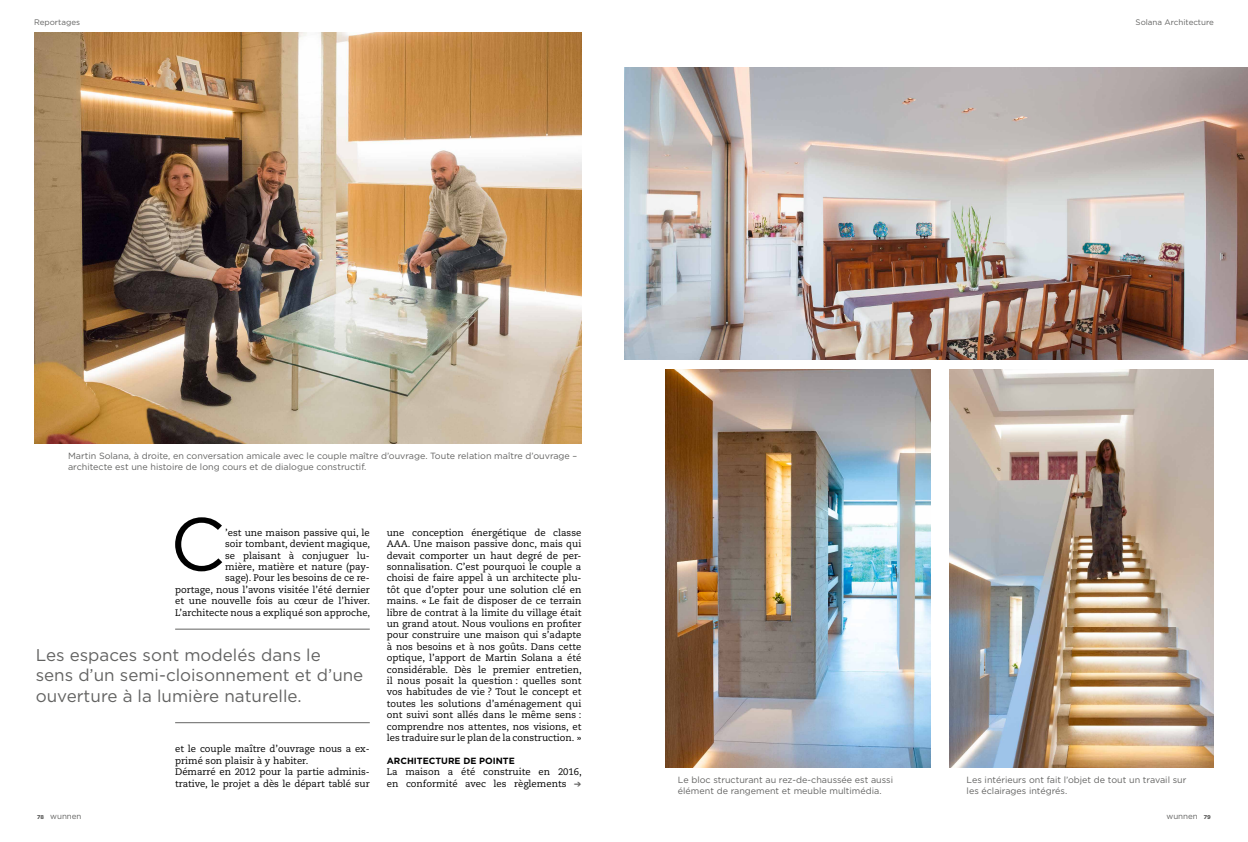
<style>
.page{position:relative;width:1248px;height:842px;background:#fff}
.page>*{position:absolute;margin:0;border:0;box-sizing:border-box;transform-origin:0 0}
.t1{font:74.6px "Gotham";color:#000}
.t2{font:17px/20.4px "Gotham";color:#636362}
.t3{font:9.5px/11.4px "Caecilia LT Std";color:#000}
.t4{font:9px/10.8px "Gotham";color:#636362}
.t5{font:700 9px "Gotham";color:#000}
.t6{font:8px "Gotham";color:#636362}
.s1{font-weight:900;font-size:5.6px}
</style>
<div class="page">
<img style="left:624px;top:67px;width:623px;height:292px">
<img style="left:34px;top:33px;width:547px;height:410px">
<img style="left:665px;top:369px;width:265px;height:398px">
<img style="left:949px;top:369px;width:264px;height:398px">
<hr style="left:175px;top:629px;width:195px;height:1px;background:#636362">
<hr style="left:175px;top:722px;width:195px;height:1px;background:#636362">
<p class="t6" style="left:34px;top:17px;width:48px">Reportages</p>
<p class="t6" style="left:1135px;top:17px;width:80px">Solana Architecture</p>
<p class="t4" style="left:68px;top:450px;width:511px">Martin Solana, à droite, en conversation amicale avec le couple maître d’ouvrage. Toute relation maître d’ouvrage – architecte est une histoire de long cours et de dialogue constructif.</p>
<h1 class="t1" style="left:170px;top:496px;width:57px">C</h1>
<p class="t3" style="left:175px;top:527px;width:196px;text-align:right">’est une maison passive qui, le<br>soir tombant, devient magique,<br>se plaisant à conjuguer lu-<br>mière, matière et nature (pay-<br>sage). Pour les besoins de ce re-<br>portage, nous l’avons visitée l’été dernier et une nouvelle fois au cœur de l’hiver.<br>L’architecte nous a expliqué son approche,</p>
<h2 class="t2" style="left:36px;top:644px;width:329px">Les espaces sont modelés dans le<br>sens d’un semi-cloisonnement et d’une ouverture à la lumière naturelle.</h2>
<p class="t3" style="left:175px;top:744px;width:196px">et le couple maître d’ouvrage nous a ex&shy;primé son plaisir à y habiter.<br>Démarré en 2012 pour la partie adminis&shy;trative, le projet a dès le départ tablé sur</p>
<p class="t3" style="left:387px;top:527px;width:196px;text-align:justify">une conception énergétique de classe AAA. Une maison passive donc, mais qui devait comporter un haut degré de per&shy;sonnalisation. C’est pourquoi le couple a choisi de faire appel à un architecte plu&shy;tôt que d’opter pour une solution clé en mains. « Le fait de disposer de ce terrain libre de contrat à la limite du village était un grand atout. Nous voulions en profiter pour construire une maison qui s’adapte à nos besoins et à nos goûts. Dans cette optique, l’apport de Martin Solana a été considérable. Dès le premier entretien, il nous posait la question : quelles sont vos habitudes de vie ? Tout le concept et toutes les solutions d’aménagement qui ont suivi sont allés dans le même sens : comprendre nos attentes, nos visions, et les traduire sur le plan de la construction. »</p>
<p class="t5" style="left:387px;top:755px;width:129px">ARCHITECTURE DE POINTE</p>
<p class="t3" style="left:387px;top:766px;width:196px">La maison a été construite en 2016, en conformité avec les règlements</p>
<p class="t4" style="left:677px;top:774px;width:217px">Le bloc structurant au rez-de-chaussée est aussi élément de rangement et meuble multimédia.</p>
<p class="t4" style="left:966px;top:774px;width:221px">Les intérieurs ont fait l’objet de tout un travail sur les éclairages intégrés.</p>
<p class="t6" style="left:37px;top:811px;width:46px"><span class="s1">78</span> wunnen</p>
<p class="t6" style="left:1166px;top:811px;width:46px">wunnen <span class="s1">79</span></p>
</div>
